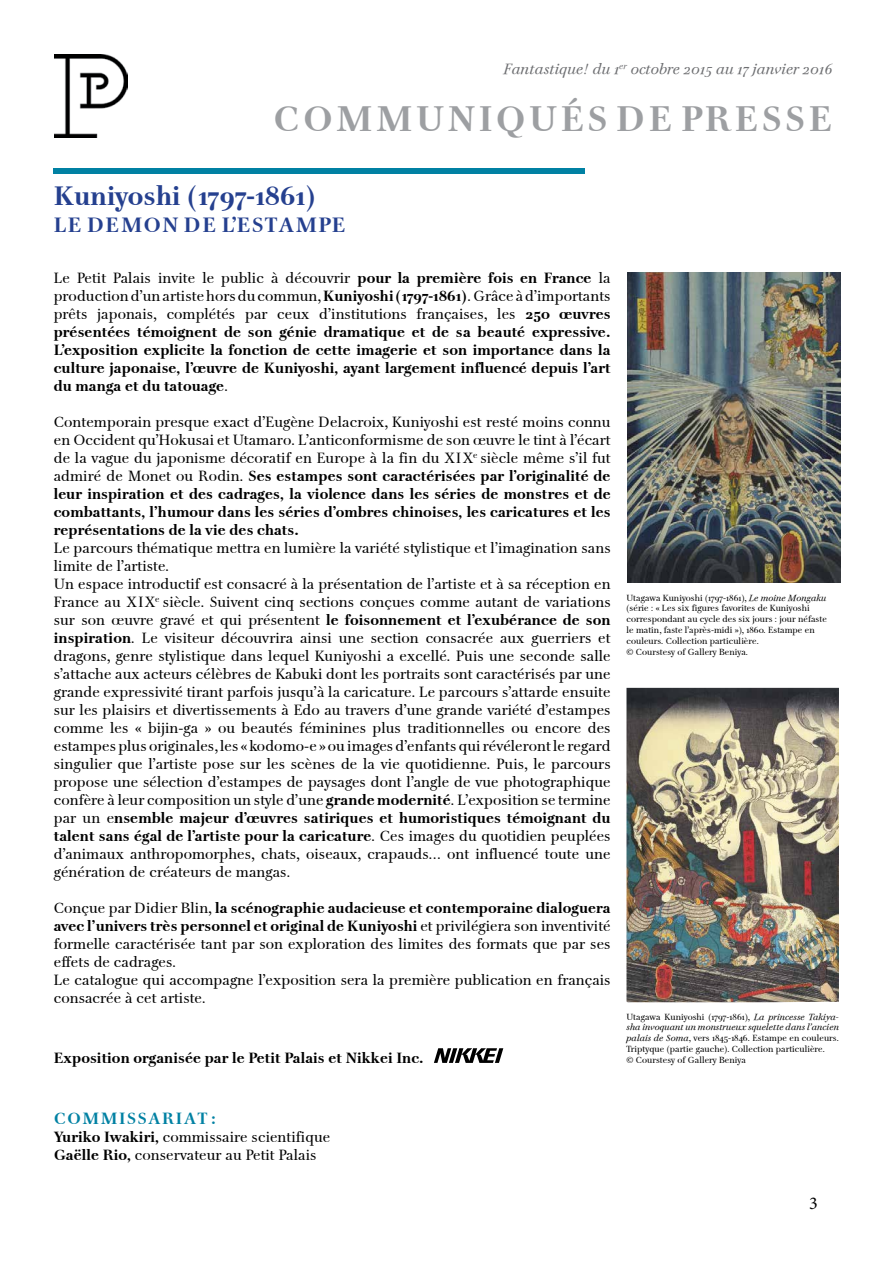
<style>
.page{position:relative;width:893px;height:1263px;background:#fff}
.page>*{position:absolute;margin:0;border:0;box-sizing:border-box;transform-origin:0 0}
.t1{font:700 36px "Petit Palais";letter-spacing:.1em;color:#9d9fa2}
.t2{font:700 27px "Petit Palais";color:#25408f}
.t3{font:700 21px "Petit Palais";letter-spacing:.075em;color:#25408f}
.t4{font:18px "Minion Pro";color:#000}
.t5{font:700 16.5px "Petit Palais";letter-spacing:.1em;color:#0081a3}
.t6{font:15px/18px "Petit Palais Normal";color:#000}
.t7{font:700 15px/18px "Petit Palais";color:#000;text-align:justify}
.t8{font:italic 15px "Petit Palais";color:#6d6e71}
.t9{font:9px/10.8px "Petit Palais Normal";color:#000}
.t10{font:italic 9px "Petit Palais";color:#000}
.s1{font-family:"Petit Palais";font-weight:700}
.s2{font-family:"Petit Palais Normal";font-weight:400}
.s3{font-family:"Petit Palais";font-style:italic}
</style>
<div class="page">
<img style="left:628px;top:272px;width:212px;height:311px">
<img style="left:626px;top:688px;width:213px;height:314px">
<div style="left:54px;top:168px;width:531px;height:6px;background:#0081a3"></div>
<img style="left:54px;top:54px;width:74px;height:84px">
<svg style="left:434px;top:1048px;width:69px;height:15px"></svg>
<p class="t8" style="left:504px;top:60px;width:330px">Fantastique! du 1<sup>er</sup> octobre 2015 au 17 janvier 2016</p>
<h1 class="t1" style="left:274px;top:97px;width:99px">COMMU</h1>
<h1 class="t1" style="left:448px;top:97px;width:383px">NIQUÉS DE PRESSE</h1>
<h2 class="t2" style="left:54px;top:180px;width:265px">Kuniyoshi (1797-1861)</h2>
<h3 class="t3" style="left:54px;top:212px;width:293px">Le demon de l’estampe</h3>
<p class="t6" style="left:54px;top:269px;width:558px;text-align:justify">Le Petit Palais invite le public à découvrir <span class="s1">pour la première fois en France</span> la production d’un artiste hors du commun, <span class="s1">Kuniyoshi (1797-1861)</span>. Grâce à d’importants prêts japonais, complétés par ceux d’institutions françaises, les <span class="s1">250 œuvres</span></p>
<p class="t7" style="left:54px;top:323px;width:558px">présentées témoignent de son génie dramatique et de sa beauté expressive.<br>L’exposition explicite la fonction de cette imagerie et son importance dans la culture japonaise, l’œuvre de Kuniyoshi, ayant largement influencé depuis l’art du manga et du tatouage<span class="s2">.</span></p>
<p class="t6" style="left:54px;top:413px;width:558px;text-align:justify">Contemporain presque exact d’Eugène Delacroix, Kuniyoshi est resté moins connu en Occident qu’Hokusai et Utamaro. L’anticonformisme de son œuvre le tint à l’écart de la vague du japonisme décoratif en Europe à la fin du XIX<sup>e</sup> siècle même s’il fut</p>
<p class="t7" style="left:54px;top:467px;width:558px"><span class="s2">admiré de Monet ou Rodin.</span> Ses estampes sont caractérisées par l’originalité de leur inspiration et des cadrages, la violence dans les séries de monstres et de combattants, l’humour dans les séries d’ombres chinoises, les caricatures et les représentations de la vie des chats.</p>
<p class="t6" style="left:54px;top:539px;width:558px">Le parcours thématique mettra en lumière la variété stylistique et l’imagination sans limite de l’artiste.<br>Un espace introductif est consacré à la présentation de l’artiste et à sa réception en France au XIX<sup>e</sup> siècle. Suivent cinq sections conçues comme autant de variations</p>
<p class="t7" style="left:54px;top:611px;width:558px"><span class="s2">sur son œuvre gravé et qui présentent</span> le foisonnement et l’exubérance de son</p>
<p class="t6" style="left:54px;top:629px;width:558px;text-align:justify"><span class="s1">inspiration</span>. Le visiteur découvrira ainsi une section consacrée aux guerriers et dragons, genre stylistique dans lequel Kuniyoshi a excellé. Puis une seconde salle s’attache aux acteurs célèbres de Kabuki dont les portraits sont caractérisés par une grande expressivité tirant parfois jusqu’à la caricature. Le parcours s’attarde ensuite sur les plaisirs et divertissements à Edo au travers d’une grande variété d’estampes comme les « bijin-ga » ou beautés féminines plus traditionnelles ou encore des estampes plus originales, les « kodomo-e » ou images d’enfants qui révéleront le regard singulier que l’artiste pose sur les scènes de la vie quotidienne. Puis, le parcours propose une sélection d’estampes de paysages dont l’angle de vue photographique confère à leur composition un style d’une <span class="s1">grande modernité</span>. L’exposition se termine</p>
<p class="t7" style="left:54px;top:809px;width:558px"><span class="s2">par un e</span>nsemble majeur d’œuvres satiriques et humoristiques témoignant du talent sans égal de l’artiste pour la caricature<span class="s2">. Ces images du quotidien peuplées</span></p>
<p class="t6" style="left:54px;top:845px;width:558px">d’animaux anthropomorphes, chats, oiseaux, crapauds… ont influencé toute une génération de créateurs de mangas.</p>
<p class="t7" style="left:54px;top:899px;width:558px"><span class="s2">Conçue par Didier Blin,</span> la scénographie audacieuse et contemporaine dialoguera avec l’univers très personnel et original de Kuniyoshi <span class="s2">et privilégiera son inventivité</span></p>
<p class="t6" style="left:54px;top:935px;width:558px">formelle caractérisée tant par son exploration des limites des formats que par ses effets de cadrages.<br>Le catalogue qui accompagne l’exposition sera la première publication en français consacrée à cet artiste.</p>
<p class="t7" style="left:54px;top:1049px;width:372px">Exposition organisée par le Petit Palais et Nikkei Inc.</p>
<p class="t9" style="left:626px;top:592px;width:202px">Utagawa Kuniyoshi (1797-1861), <span class="s3">Le moine Mongaku </span>(série : « Les six figures favorites de Kuniyoshi correspondant au cycle des six jours : jour néfaste le matin, faste l’après-midi »), 1860. Estampe en couleurs. Collection particulière.<br>© Courstesy of Gallery Beniya.</p>
<p class="t9" style="left:626px;top:1011px;width:214px">Utagawa Kuniyoshi (1797-1861), <span class="s3">La princesse Takiya-</span></p>
<p class="t10" style="left:626px;top:1022px;width:214px">sha invoquant un monstrueux squelette dans l’ancien</p>
<p class="t9" style="left:626px;top:1033px;width:214px"><span class="s3">palais de Soma</span>, vers 1845-1846. Estampe en couleurs.<br>Triptyque (partie gauche). Collection particulière.<br>© Courstesy of Gallery Beniya</p>
<p class="t5" style="left:54px;top:1109px;width:75px">Commiss</p>
<p class="t5" style="left:149px;top:1109px;width:69px">ariat :</p>
<p class="t6" style="left:54px;top:1128px;width:278px"><span class="s1">Yuriko Iwakiri,</span> commissaire scientifique<br><span class="s1">Gaëlle Rio,</span> conservateur au Petit Palais</p>
<p class="t4" style="left:809px;top:1191px;width:10px">3</p>
</div>
